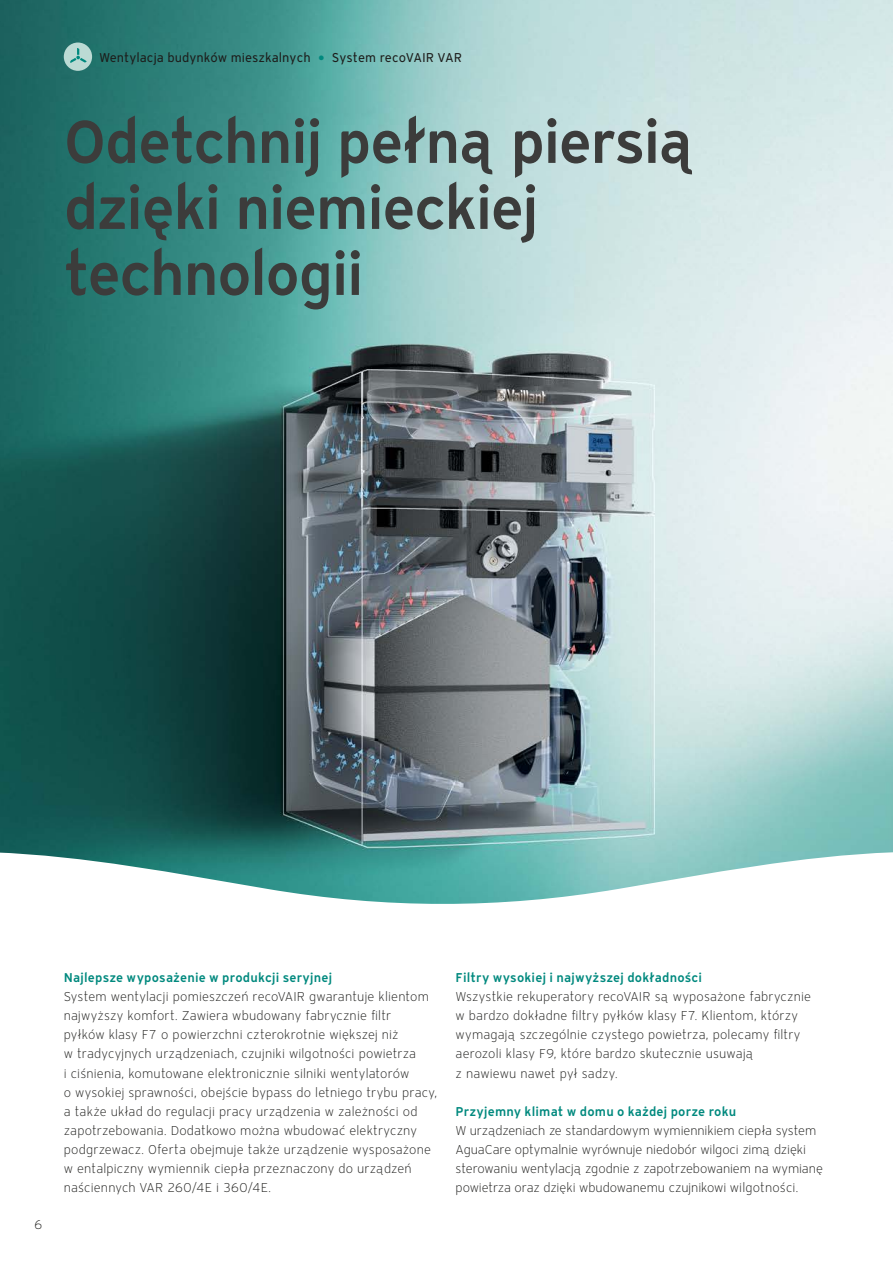
<style>
.page{position:relative;width:893px;height:1263px;background:#fff}
.page>*{position:absolute;margin:0;border:0;box-sizing:border-box;transform-origin:0 0}
.t1{font:600 60px/66px "Vaillant 16";letter-spacing:-.025em;color:#3c3c3b}
.t2{font:300 12.75px/19.2px "Vaillant 16";letter-spacing:.005em;color:#1d1d1b}
.t3{font:600 12.75px "Vaillant 16";letter-spacing:.015em;color:#00897e}
.t4{font:12.75px "Vaillant 16";color:#1d1d1b}
.s1{color:#00897e}
</style>
<div class="page">
<img style="left:0;top:0;width:892px;height:852px">
<svg style="left:0;top:852px;width:893px;height:52px"></svg>
<div style="left:64px;top:43px;width:28px;height:28px;background:#bcdad4;border-radius:50%"></div>
<svg style="left:70px;top:48px;width:17px;height:15px"></svg>
<p class="t4" style="left:99px;top:49px;width:365px">Wentylacja budynków mieszkalnych <span class="s1">⬤</span> System recoVAIR VAR</p>
<h1 class="t1" style="left:64px;top:107px;width:634px">Odetchnij pełną piersią dzięki niemieckiej technologii</h1>
<p class="t2" style="left:34px;top:1215px;width:10px">6</p>
<p class="t3" style="left:64px;top:969px;width:270px">Najlepsze wyposażenie w produkcji seryjnej</p>
<p class="t2" style="left:64px;top:987px;width:375px">System wentylacji pomieszczeń recoVAIR gwarantuje klientom najwyższy komfort. Zawiera wbudowany fabrycznie filtr<br>pyłków klasy F7 o powierzchni czterokrotnie większej niż<br>w tradycyjnych urządzeniach, czujniki wilgotności powietrza<br>i ciśnienia, komutowane elektronicznie silniki wentylatorów<br>o wysokiej sprawności, obejście bypass do letniego trybu pracy, a także układ do regulacji pracy urządzenia w zależności od zapotrzebowania. Dodatkowo można wbudować elektryczny podgrzewacz. Oferta obejmuje także urządzenie wysposażone w entalpiczny wymiennik ciepła przeznaczony do urządzeń naściennych VAR 260/4E i 360/4E.</p>
<p class="t3" style="left:456px;top:969px;width:248px">Filtry wysokiej i najwyższej dokładności</p>
<p class="t2" style="left:456px;top:987px;width:357px">Wszystkie rekuperatory recoVAIR są wyposażone fabrycznie w bardzo dokładne filtry pyłków klasy F7. Klientom, którzy wymagają szczególnie czystego powietrza, polecamy filtry aerozoli klasy F9, które bardzo skutecznie usuwają<br>z nawiewu nawet pył sadzy.</p>
<p class="t3" style="left:456px;top:1103px;width:282px">Przyjemny klimat w domu o każdej porze roku</p>
<p class="t2" style="left:456px;top:1121px;width:369px">W urządzeniach ze standardowym wymiennikiem ciepła system AguaCare optymalnie wyrównuje niedobór wilgoci zimą dzięki sterowaniu wentylacją zgodnie z zapotrzebowaniem na wymianę powietrza oraz dzięki wbudowanemu czujnikowi wilgotności.</p>
</div>
